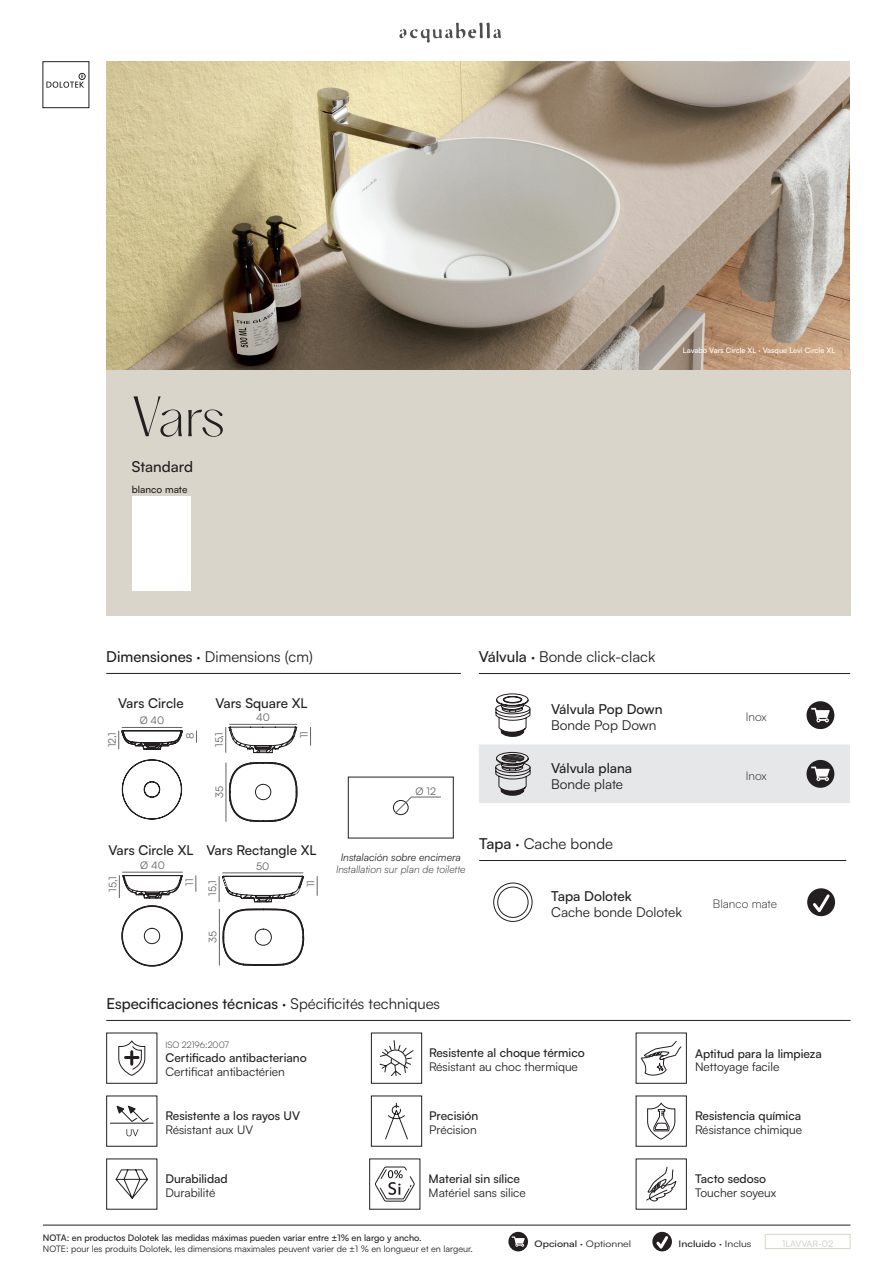
<style>
.page{position:relative;width:893px;height:1263px;background:#fff}
.page>*{position:absolute;margin:0;border:0;box-sizing:border-box;transform-origin:0 0}
.t1{font:200 51px "PP Hatton";color:#231f20}
.t2{font:15px "Satoshi";color:#231f20}
.t3{font:500 15px "Satoshi";color:#231f20}
.t4{font:13.65px "Satoshi";color:#231f20}
.t5{font:500 13.65px "Satoshi";color:#231f20}
.t6{font:500 13.5px "Satoshi";color:#231f20}
.t7{font:500 12px "Satoshi";color:#231f20}
.t8{font:12px "Satoshi";color:#231f20}
.t9{font:300 12px "Satoshi";color:#231f20}
.t10{font:10.5px "Satoshi";color:#636366}
.t11{font:italic 300 10.5px "Satoshi";color:#231f20}
.t12{font:italic 10.5px "Satoshi";color:#231f20}
.t13{font:500 9.9px "Satoshi";color:#231f20}
.t14{font:9px "Satoshi";color:#231f20}
.t15{font:500 9px "Satoshi";color:#231f20}
.t16{font:9px "Satoshi";color:#231f20;scale:1.16 1}
.t17{font:500 9px "Satoshi";color:#231f20;scale:1.16 1}
.t18{font:300 9px "Satoshi";color:#231f20}
.t19{font:500 9px "Satoshi";color:#d7d6cd}
.pie_de_pág{font:500 7.5px "Satoshi";color:#fff}
.s1{font-weight:500}
.s2{font-weight:400}
</style>
<div class="page">
<svg style="left:399px;top:23px;width:102px;height:20px"></svg>
<div style="left:43px;top:61px;width:46px;height:47px;border:1px solid #231f20"></div>
<div style="left:79px;top:73px;width:6px;height:7px;border:1px solid #231f20;border-radius:50%"></div>
<svg style="left:46px;top:75px;width:38px;height:13px"></svg>
<div style="left:765px;top:1234px;width:85px;height:15px;border:1px solid #d9d5ca"></div>
<hr style="left:43px;top:1225px;width:807px;height:1px;background:#231f20">
<div style="left:106px;top:370px;width:744px;height:246px;background:#d9d5ca"></div>
<hr style="left:106px;top:673px;width:355px;height:1px;background:#231f20">
<div style="left:132px;top:496px;width:58px;height:94px;background:#fff"></div>
<hr style="left:106px;top:1020px;width:744px;height:1px;background:#231f20">
<div style="left:636px;top:1033px;width:51px;height:51px;border:1px solid #231f20"></div>
<svg style="left:640px;top:1041px;width:42px;height:35px"></svg>
<div style="left:106px;top:1033px;width:51px;height:51px;border:1px solid #231f20"></div>
<svg style="left:118px;top:1040px;width:28px;height:36px"></svg>
<svg style="left:379px;top:1040px;width:35px;height:37px"></svg>
<div style="left:371px;top:1033px;width:51px;height:51px;border:1px solid #231f20"></div>
<svg style="left:110px;top:1105px;width:44px;height:31px"></svg>
<svg style="left:647px;top:1102px;width:29px;height:38px"></svg>
<svg style="left:115px;top:1169px;width:33px;height:30px"></svg>
<div style="left:371px;top:1095px;width:51px;height:51px;border:1px solid #231f20"></div>
<svg style="left:385px;top:1102px;width:23px;height:38px"></svg>
<hr style="left:479px;top:673px;width:371px;height:1px;background:#231f20">
<svg style="left:646px;top:1166px;width:31px;height:36px"></svg>
<svg style="left:375px;top:1166px;width:40px;height:36px"></svg>
<hr style="left:479px;top:860px;width:367px;height:1px;background:#231f20">
<svg style="left:495px;top:693px;width:36px;height:44px"></svg>
<div style="left:806px;top:701px;width:28px;height:28px;background:#231f20;border-radius:50%"></div>
<svg style="left:811px;top:708px;width:19px;height:14px"></svg>
<svg style="left:479px;top:744px;width:371px;height:59px;background:#dcdddf"></svg>
<div style="left:493px;top:883px;width:39px;height:39px;border:1px solid #231f20;border-radius:50%"></div>
<div style="left:497px;top:887px;width:31px;height:31px;border:1px solid #231f20;border-radius:50%"></div>
<svg style="left:807px;top:888px;width:28px;height:28px"></svg>
<svg style="left:810px;top:892px;width:22px;height:24px"></svg>
<svg style="left:196px;top:731px;width:1px;height:12px"></svg>
<svg style="left:118px;top:727px;width:65px;height:93px"></svg>
<svg style="left:310px;top:727px;width:1px;height:19px"></svg>
<svg style="left:225px;top:726px;width:72px;height:27px"></svg>
<hr style="left:226px;top:763px;width:1px;height:59px;background:#636366">
<hr style="left:229px;top:724px;width:68px;height:1px;background:#636366">
<svg style="left:229px;top:762px;width:68px;height:60px"></svg>
<svg style="left:121px;top:905px;width:62px;height:62px"></svg>
<svg style="left:196px;top:875px;width:1px;height:17px"></svg>
<svg style="left:119px;top:875px;width:64px;height:24px"></svg>
<hr style="left:122px;top:872px;width:61px;height:1px;background:#636366">
<svg style="left:317px;top:876px;width:1px;height:20px"></svg>
<hr style="left:219px;top:909px;width:1px;height:56px;background:#636366">
<hr style="left:222px;top:873px;width:81px;height:1px;background:#636366">
<svg style="left:219px;top:875px;width:85px;height:27px"></svg>
<svg style="left:222px;top:908px;width:82px;height:58px"></svg>
<img style="left:106px;top:61px;width:744px;height:309px">
<svg style="left:508px;top:1232px;width:20px;height:19px"></svg>
<svg style="left:652px;top:1232px;width:20px;height:19px"></svg>
<div style="left:348px;top:777px;width:106px;height:61px;border:1px solid #231f20"></div>
<div style="left:393px;top:800px;width:15px;height:15px;border:1px solid #231f20;border-radius:50%"></div>
<svg style="left:394px;top:796px;width:47px;height:18px"></svg>
<p class="t1" style="left:132px;top:385px;width:94px">Vars</p>
<p class="t3" style="left:132px;top:456px;width:63px">Standard</p>
<p class="t13" style="left:132px;top:483px;width:57px">blanco mate</p>
<p class="pie_de_pág" style="left:683px;top:345px;width:154px">Lavabo Vars Circle XL · Vasque Levi Circle XL</p>
<p class="t2" style="left:106px;top:647px;width:208px"><span class="s1">Dimensiones</span> · Dimensions (cm)</p>
<p class="t6" style="left:118px;top:693px;width:67px">Vars Circle</p>
<p class="t6" style="left:215px;top:693px;width:94px">Vars Square XL</p>
<p class="t10" style="left:183px;top:739px;width:8px;rotate:-90deg">8</p>
<p class="t10" style="left:256px;top:711px;width:15px">40</p>
<p class="t10" style="left:140px;top:713px;width:26px">Ø 40</p>
<p class="t10" style="left:297px;top:738px;width:8px;rotate:-90deg">11</p>
<p class="t10" style="left:212px;top:747px;width:16px;rotate:-90deg">15,1</p>
<p class="t10" style="left:212px;top:798px;width:14px;rotate:-90deg">35</p>
<p class="t10" style="left:105px;top:747px;width:17px;rotate:-90deg">12,1</p>
<p class="t6" style="left:109px;top:841px;width:86px">Vars Circle XL</p>
<p class="t6" style="left:207px;top:841px;width:111px">Vars Rectangle XL</p>
<p class="t10" style="left:182px;top:886px;width:8px;rotate:-90deg">11</p>
<p class="t10" style="left:140px;top:858px;width:26px">Ø 40</p>
<p class="t10" style="left:256px;top:859px;width:15px">50</p>
<p class="t10" style="left:106px;top:891px;width:16px;rotate:-90deg">15,1</p>
<p class="t10" style="left:304px;top:887px;width:8px;rotate:-90deg">11</p>
<p class="t10" style="left:205px;top:895px;width:16px;rotate:-90deg">15,1</p>
<p class="t10" style="left:206px;top:943px;width:14px;rotate:-90deg">35</p>
<p class="t10" style="left:416px;top:784px;width:22px">Ø 12</p>
<p class="t2" style="left:479px;top:647px;width:178px"><span class="s1">Válvula</span> · Bonde click-clack</p>
<p class="t5" style="left:551px;top:699px;width:113px">Válvula Pop Down</p>
<p class="t4" style="left:551px;top:716px;width:107px">Bonde Pop Down</p>
<p class="t5" style="left:551px;top:758px;width:83px">Válvula plana</p>
<p class="t4" style="left:551px;top:775px;width:73px">Bonde plate</p>
<p class="t12" style="left:341px;top:850px;width:122px">Instalación sobre encimera</p>
<p class="t11" style="left:336px;top:862px;width:131px">Installation sur plan de toilette</p>
<p class="t2" style="left:479px;top:834px;width:135px"><span class="s1">Tapa</span> · Cache bonde</p>
<p class="t5" style="left:551px;top:886px;width:82px">Tapa Dolotek</p>
<p class="t4" style="left:551px;top:903px;width:132px">Cache bonde Dolotek</p>
<p class="t9" style="left:746px;top:709px;width:22px">Inox</p>
<p class="t9" style="left:746px;top:768px;width:22px">Inox</p>
<p class="t9" style="left:713px;top:896px;width:66px">Blanco mate</p>
<p class="t3" style="left:106px;top:993px;width:335px">Especificaciones técnicas <span class="s2">· Spécificités techniques</span></p>
<p class="t7" style="left:429px;top:1044px;width:157px">Resistente al choque térmico</p>
<p class="t8" style="left:429px;top:1059px;width:150px">Résistant au choc thermique</p>
<p class="t7" style="left:429px;top:1107px;width:51px">Precisión</p>
<p class="t8" style="left:429px;top:1122px;width:49px">Précision</p>
<p class="t18" style="left:165px;top:1039px;width:65px">ISO 22196:2007</p>
<p class="t7" style="left:165px;top:1049px;width:143px">Certificado antibacteriano</p>
<p class="t8" style="left:165px;top:1064px;width:121px">Certificat antibactérien</p>
<p class="t7" style="left:165px;top:1107px;width:136px">Resistente a los rayos UV</p>
<p class="t8" style="left:165px;top:1122px;width:89px">Résistant aux UV</p>
<p class="t7" style="left:165px;top:1170px;width:64px">Durabilidad</p>
<p class="t8" style="left:165px;top:1185px;width:51px">Durabilité</p>
<p class="t7" style="left:429px;top:1171px;width:93px">Material sin sílice</p>
<p class="t8" style="left:429px;top:1184px;width:99px">Matériel sans silice</p>
<p class="t7" style="left:695px;top:1045px;width:128px">Aptitud para la limpieza</p>
<p class="t8" style="left:695px;top:1058px;width:86px">Nettoyage facile</p>
<p class="t7" style="left:695px;top:1108px;width:108px">Resistencia química</p>
<p class="t8" style="left:695px;top:1121px;width:109px">Résistance chimique</p>
<p class="t7" style="left:695px;top:1171px;width:73px">Tacto sedoso</p>
<p class="t8" style="left:695px;top:1184px;width:83px">Toucher soyeux</p>
<p class="t15" style="left:43px;top:1231px;width:380px">NOTA: en productos Dolotek las medidas máximas pueden variar entre ±1% en largo y ancho.</p>
<p class="t14" style="left:43px;top:1243px;width:431px">NOTE: pour les produits Dolotek, les dimensions maximales peuvent varier de ±1 % en longueur et en largeur.</p>
<p class="t16" style="left:535px;top:1238px;width:85px"><span class="s1">Opcional</span> · Optionnel</p>
<p class="t17" style="left:678px;top:1238px;width:64px">Incluido <span class="s2">· Inclus</span></p>
<p class="t19" style="left:782px;top:1237px;width:53px">1LAVVAR-02</p>
</div>
